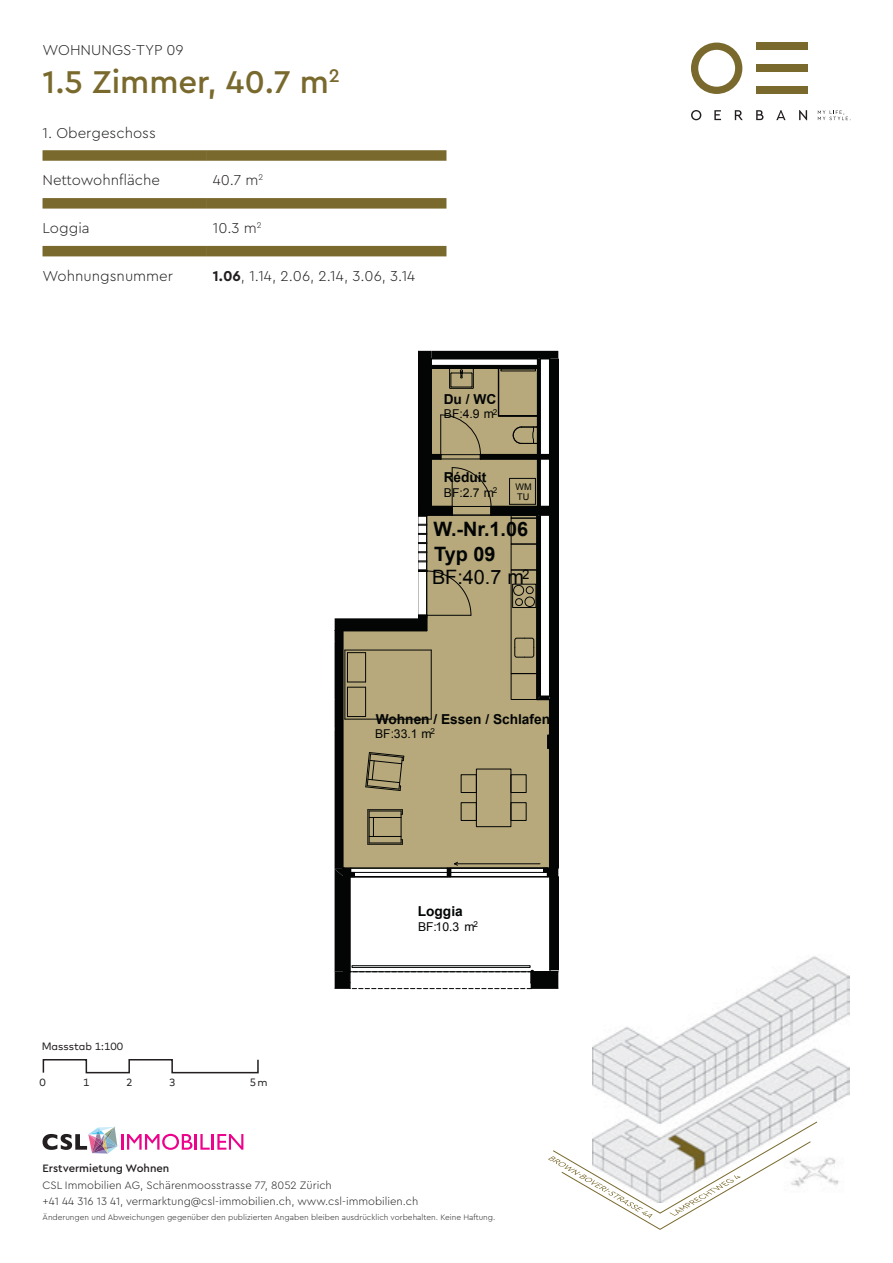
<style>
.page{position:relative;width:893px;height:1263px;background:#fff}
.page>*{position:absolute;margin:0;border:0;box-sizing:border-box;transform-origin:0 0}
.t1{font:500 33px "Cera Pro";color:#79692d}
.t2{font:700 19.8px/25.5px "Arial";color:#030505}
.t3{font:19.8px "Arial";color:#030505}
.t4{font:300 15px "Cera Pro";color:#231f20}
.t5{font:700 13.65px "Arial";color:#030505}
.t6{font:12.15px "Arial";color:#030505}
.t7{font:700 12.15px/14.2px "Times New Roman";color:#000001}
.t8{font:300 11.25px/16.5px "Cera Pro";color:#231f20}
.t9{font:500 11.25px "Cera Pro";color:#231f20}
.t10{font:10.65px "Mark Offc Pro";letter-spacing:.005em;color:#231f20}
.t11{font:10.65px "Mark Offc Pro";letter-spacing:.035em;color:#231f20}
.t12{font:9.15px/10.2px "Arial";color:#030505}
.t13{font:300 8.25px "Cera Pro";color:#231f20}
.s1{font-weight:700}
</style>
<div class="page">
<img style="left:593px;top:956px;width:257px;height:229px">
<svg style="left:335px;top:351px;width:224px;height:638px"></svg>
<hr style="left:121px;top:1134px;width:3px;height:16px;background:#ed028c">
<svg style="left:127px;top:1134px;width:116px;height:16px"></svg>
<svg style="left:43px;top:1127px;width:74px;height:27px"></svg>
<svg style="left:42px;top:1059px;width:217px;height:15px"></svg>
<svg style="left:691px;top:110px;width:10px;height:10px"></svg>
<svg style="left:714px;top:110px;width:7px;height:10px"></svg>
<svg style="left:735px;top:110px;width:8px;height:10px"></svg>
<svg style="left:756px;top:110px;width:7px;height:10px"></svg>
<svg style="left:776px;top:110px;width:9px;height:10px"></svg>
<svg style="left:799px;top:110px;width:8px;height:10px"></svg>
<svg style="left:691px;top:43px;width:51px;height:51px"></svg>
<div style="left:756px;top:43px;width:51px;height:7px;background:#79692d"></div>
<div style="left:756px;top:87px;width:51px;height:7px;background:#79692d"></div>
<div style="left:756px;top:65px;width:51px;height:7px;background:#79692d"></div>
<svg style="left:818px;top:110px;width:33px;height:11px"></svg>
<svg style="left:548px;top:1121px;width:269px;height:109px"></svg>
<div style="left:43px;top:150px;width:164px;height:11px;background:#79692d"></div>
<div style="left:207px;top:150px;width:239px;height:11px;background:#79692d"></div>
<div style="left:43px;top:198px;width:164px;height:11px;background:#79692d"></div>
<div style="left:207px;top:198px;width:239px;height:11px;background:#79692d"></div>
<div style="left:43px;top:246px;width:164px;height:10px;background:#79692d"></div>
<div style="left:207px;top:246px;width:239px;height:10px;background:#79692d"></div>
<h3 class="t4" style="left:43px;top:40px;width:143px">WOHNUNGS-TYP 09</h3>
<h1 class="t1" style="left:43px;top:60px;width:299px">1.5 Zimmer, 40.7 m<sup>2</sup></h1>
<h3 class="t4" style="left:43px;top:123px;width:115px">1. Obergeschoss</h3>
<h3 class="t4" style="left:43px;top:170px;width:119px">Nettowohnfläche</h3>
<h3 class="t4" style="left:213px;top:170px;width:52px">40.7 m<sup>2</sup></h3>
<h3 class="t4" style="left:43px;top:218px;width:49px">Loggia</h3>
<h3 class="t4" style="left:213px;top:218px;width:50px">10.3 m<sup>2</sup></h3>
<h3 class="t4" style="left:43px;top:266px;width:132px">Wohnungsnummer</h3>
<h3 class="t4" style="left:213px;top:266px;width:204px"><span class="s1">1.06</span>, 1.14, 2.06, 2.14, 3.06, 3.14</h3>
<p class="t11" style="left:232px;top:268px;width:112px">C1.W501, C1.W601</p>
<p class="t5" style="left:444px;top:391px;width:54px">Du / WC</p>
<p class="t6" style="left:444px;top:406px;width:55px">BF:4.9 m<sup>2</sup></p>
<p class="t5" style="left:444px;top:468px;width:44px">Réduit</p>
<p class="t6" style="left:444px;top:485px;width:55px">BF:2.7 m<sup>2</sup></p>
<p class="t12" style="left:515px;top:481px;width:18px">WM<br>TU</p>
<h2 class="t2" style="left:433px;top:516px;width:96px">W.-Nr.1.06<br>Typ 09</h2>
<h2 class="t3" style="left:432px;top:564px;width:99px">BF:40.7 m<sup>2</sup></h2>
<p class="t5" style="left:376px;top:710px;width:176px">Wohnen / Essen / Schlafen</p>
<p class="t6" style="left:375px;top:725px;width:61px">BF:33.1 m<sup>2</sup></p>
<p class="t10" style="left:42px;top:1039px;width:83px">Massstab 1:100</p>
<p class="t10" style="left:39px;top:1074px;width:8px">0</p>
<p class="t10" style="left:83px;top:1074px;width:8px">1</p>
<p class="t10" style="left:126px;top:1074px;width:8px">2</p>
<p class="t10" style="left:169px;top:1074px;width:8px">3</p>
<p class="t10" style="left:250px;top:1074px;width:19px">5m</p>
<p class="t5" style="left:418px;top:902px;width:46px">Loggia</p>
<p class="t6" style="left:418px;top:918px;width:61px">BF:10.3 m<sup>2</sup></p>
<p class="t9" style="left:43px;top:1161px;width:128px">Erstvermietung Wohnen</p>
<p class="t8" style="left:43px;top:1176px;width:377px">CSL Immobilien AG, Schärenmoosstrasse 77, 8052 Zürich<br>+41 44 316 13 41, vermarktung@csl-immobilien.ch, www.csl-immobilien.ch</p>
<p class="t13" style="left:43px;top:1212px;width:454px">Änderungen und Abweichungen gegenüber den publizierten Angaben bleiben ausdrücklich vorbehalten. Keine Haftung.</p>
<p class="t7" style="left:168px;top:1177px;width:50px">C1.W501<br>C1.W601</p>
</div>
